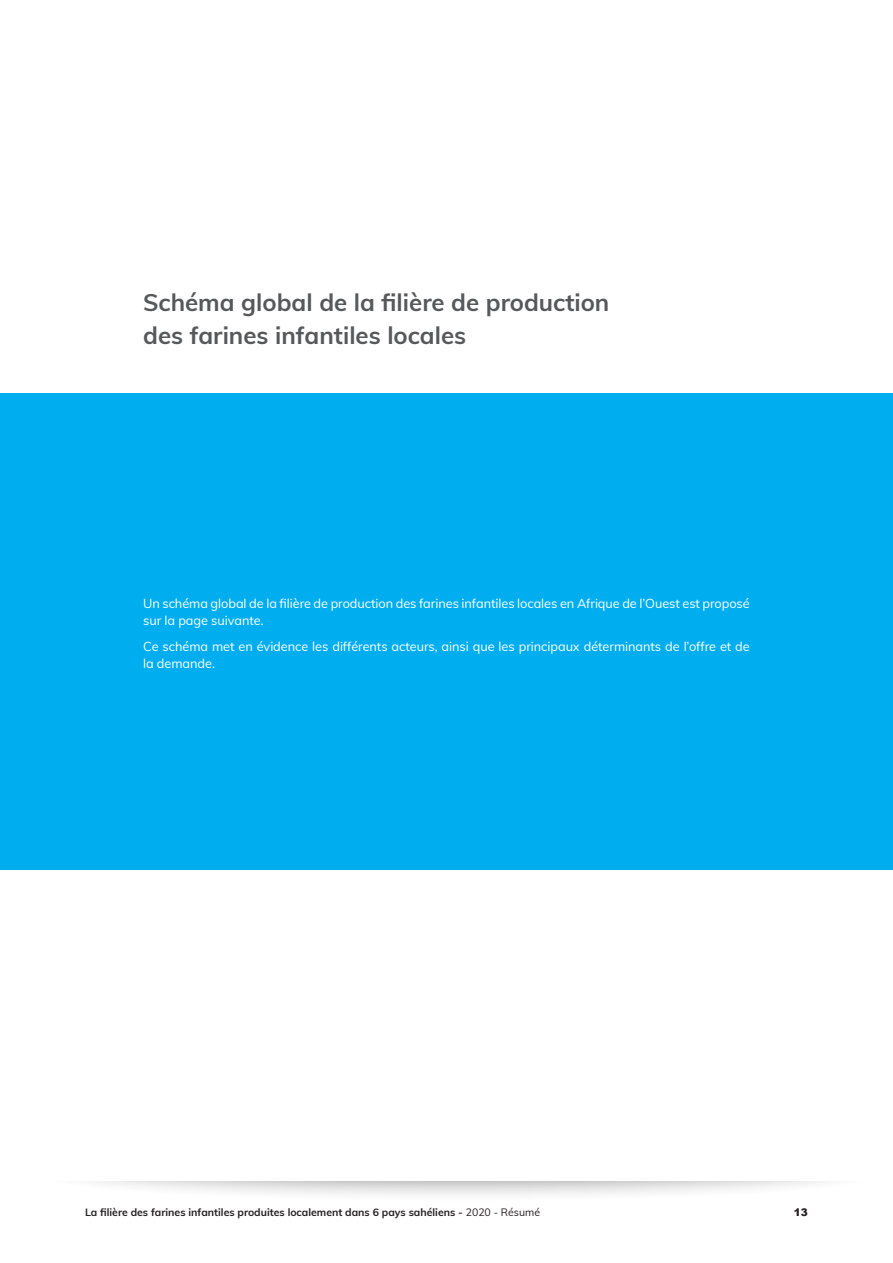
<style>
.page{position:relative;width:893px;height:1263px;background:#fff}
.page>*{position:absolute;margin:0;border:0;box-sizing:border-box;transform-origin:0 0}
.Texte_pages{font:700 24px/33px "Muli";color:#57585a}
.Texte_pages-2{font:12.75px/17.2px "Muli";letter-spacing:-.005em;color:#fff}
.t1{font:700 10.5px "Muli";color:#231f20}
.t2{font:900 10.5px "Arial";color:#231f20}
.s1{font-weight:400}
</style>
<div class="page">
<div style="left:30px;top:1100px;width:858px;height:102px;background:#231f20;opacity:.86"></div>
<div style="left:0;top:1071px;width:893px;height:109px;background:#fff"></div>
<div style="left:0;top:393px;width:893px;height:477px;background:#00aeef"></div>
<p class="Texte_pages" style="left:143px;top:285px;width:468px">Schéma global de la filière de production des farines infantiles locales</p>
<p class="Texte_pages-2" style="left:143px;top:594px;width:608px">Un schéma global de la filière de production des farines infantiles locales en Afrique de l’Ouest est proposé sur la page suivante.</p>
<p class="Texte_pages-2" style="left:143px;top:637px;width:608px">Ce schéma met en évidence les différents acteurs, ainsi que les principaux déterminants de l’offre et de la demande.</p>
<p class="t1" style="left:85px;top:1205px;width:457px">La filière des farines infantiles produites localement dans 6 pays sahéliens - <span class="s1">2020 - Résumé</span></p>
<p class="t2" style="left:794px;top:1205px;width:16px">13</p>
</div>
